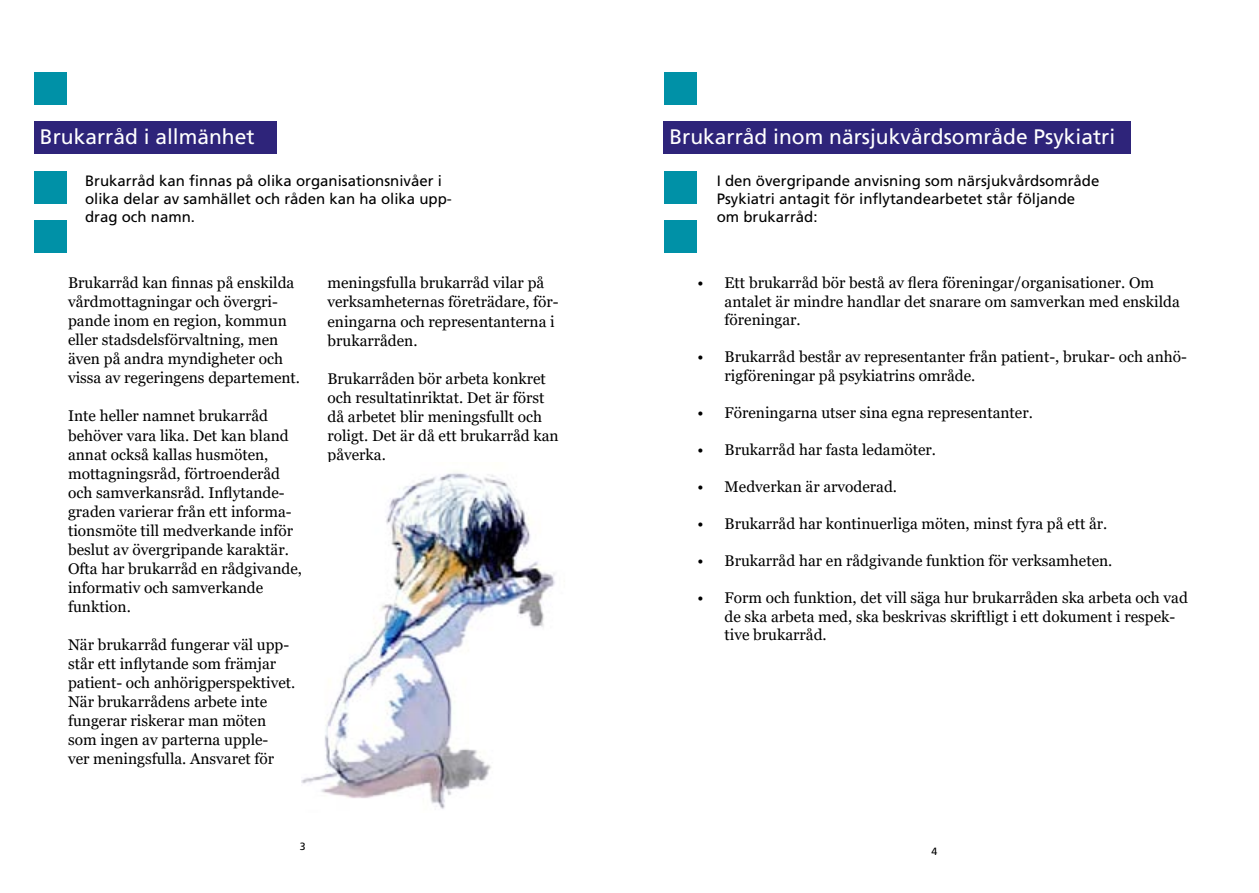
<style>
.page{position:relative;width:1259px;height:893px;background:#fff}
.page>*{position:absolute;margin:0;border:0;box-sizing:border-box;transform-origin:0 0}
.t1{font:21px "Frutiger LT Std";color:#fff}
.Georgia_Bröd_10_12_7{font:15.45px/19px "Georgia";color:#000}
.Punktlista_10p_Georg{font:15.45px/18.6px "Georgia";color:#000}
.Frutiger_underrubrik{font:15px/18px "Frutiger LT Std";color:#000}
.t2{font:10.5px "Frutiger LT Std";color:#000}
</style>
<div class="page">
<div style="left:663px;top:72px;width:33px;height:33px;background:#0091a7"></div>
<div style="left:663px;top:121px;width:468px;height:33px;background:#2e247a"></div>
<div style="left:663px;top:171px;width:33px;height:33px;background:#0091a7"></div>
<div style="left:663px;top:220px;width:33px;height:33px;background:#0091a7"></div>
<div style="left:34px;top:72px;width:33px;height:33px;background:#0091a7"></div>
<div style="left:34px;top:121px;width:242px;height:33px;background:#2e247a"></div>
<div style="left:34px;top:171px;width:33px;height:33px;background:#0091a7"></div>
<div style="left:34px;top:220px;width:33px;height:33px;background:#0091a7"></div>
<img style="left:302px;top:473px;width:253px;height:336px">
<h1 class="t1" style="left:40px;top:125px;width:216px">Brukarråd i allmänhet</h1>
<p class="Frutiger_underrubrik" style="left:85px;top:171px;width:368px">Brukarråd kan finnas på olika organisationsnivåer i olika delar av samhället och råden kan ha olika upp&shy;drag och namn.</p>
<p class="Georgia_Bröd_10_12_7" style="left:68px;top:274px;width:234px">Brukarråd kan finnas på enskilda vårdmottagningar och övergri&shy;pande inom en region, kommun eller stadsdelsförvaltning, men även på andra myndigheter och vissa av regeringens departement.</p>
<p class="Georgia_Bröd_10_12_7" style="left:68px;top:407px;width:235px">Inte heller namnet brukarråd behöver vara lika. Det kan bland annat också kallas husmöten, mottagningsråd, förtroenderåd och samverkansråd. Inflytande&shy;graden varierar från ett informa&shy;tionsmöte till medverkande inför beslut av övergripande karaktär.<br>Ofta har brukarråd en rådgivande, informativ och samverkande funktion.</p>
<p class="Georgia_Bröd_10_12_7" style="left:68px;top:635px;width:229px">När brukarråd fungerar väl upp&shy;står ett inflytande som främjar patient- och anhörigperspektivet.<br>När brukarrådens arbete inte fungerar riskerar man möten som ingen av parterna upple-<br>ver meningsfulla. Ansvaret för</p>
<p class="Georgia_Bröd_10_12_7" style="left:327px;top:274px;width:233px">meningsfulla brukarråd vilar på verksamheternas företrädare, för&shy;eningarna och representanterna i brukarråden.</p>
<p class="Georgia_Bröd_10_12_7" style="left:327px;top:369px;width:233px">Brukarråden bör arbeta konkret och resultatinriktat. Det är först då arbetet blir meningsfullt och roligt. Det är då ett brukarråd kan påverka.</p>
<p class="t2" style="left:300px;top:840px;width:7px">3</p>
<h1 class="t1" style="left:669px;top:125px;width:447px">Brukarråd inom närsjukvårdsområde Psykiatri</h1>
<p class="Frutiger_underrubrik" style="left:716px;top:171px;width:384px">I den övergripande anvisning som närsjukvårdsområde<br>Psykiatri antagit för inflytandearbetet står följande om brukarråd:</p>
<p class="Punktlista_10p_Georg" style="left:724px;top:274px;width:457px;text-indent:-27px">• Ett brukarråd bör bestå av flera föreningar/organisationer. Om antalet är mindre handlar det snarare om samverkan med enskilda föreningar.</p>
<p class="Punktlista_10p_Georg" style="left:724px;top:348px;width:464px;text-indent:-27px">• Brukarråd består av representanter från patient-, brukar- och anhö&shy;rigföreningar på psykiatrins område.</p>
<p class="Punktlista_10p_Georg" style="left:697px;top:404px;width:337px">• Föreningarna utser sina egna representanter.</p>
<p class="Punktlista_10p_Georg" style="left:697px;top:441px;width:240px">• Brukarråd har fasta ledamöter.</p>
<p class="Punktlista_10p_Georg" style="left:697px;top:478px;width:201px">• Medverkan är arvoderad.</p>
<p class="Punktlista_10p_Georg" style="left:697px;top:515px;width:411px">• Brukarråd har kontinuerliga möten, minst fyra på ett år.</p>
<p class="Punktlista_10p_Georg" style="left:697px;top:552px;width:416px">• Brukarråd har en rådgivande funktion för verksamheten.</p>
<p class="Punktlista_10p_Georg" style="left:724px;top:589px;width:465px;text-indent:-27px">• Form och funktion, det vill säga hur brukarråden ska arbeta och vad de ska arbeta med, ska beskrivas skriftligt i ett dokument i respek&shy;tive brukarråd.</p>
<p class="t2" style="left:931px;top:846px;width:7px">4</p>
</div>
